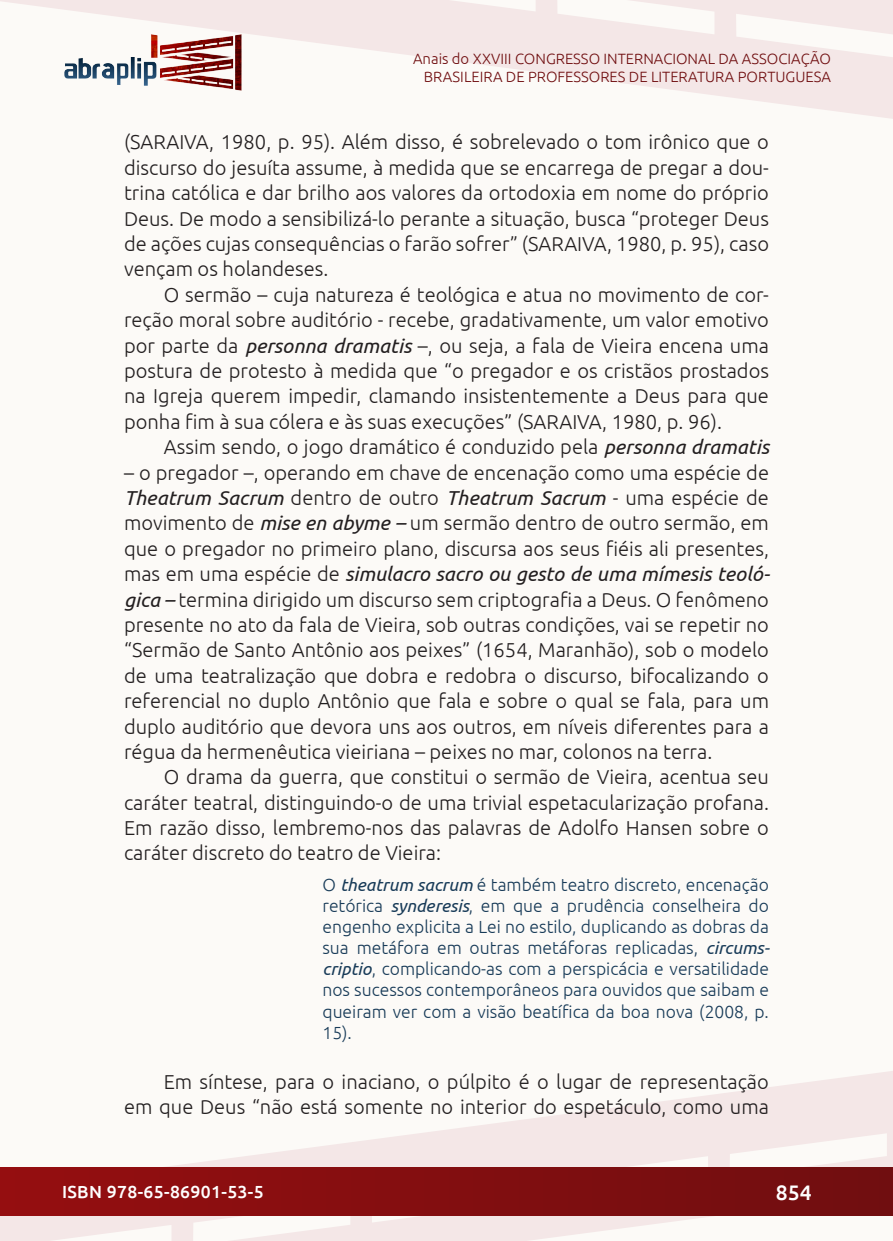
<style>
.page{position:relative;width:893px;height:1241px;background:#fff}
.page>*{position:absolute;margin:0;border:0;box-sizing:border-box;transform-origin:0 0}
.t1{font:500 21px "Ubuntu";color:#fff}
._7_CORPO{font:300 20.12px/25.4px "Ubuntu";color:#231f20;text-align:justify}
._9_CITAÇÃO{font:300 17.5px/21px "Ubuntu";color:#183b58;text-align:justify}
.t2{font:500 17.5px "Ubuntu";letter-spacing:.02em;color:#fff}
.t3{font:300 14.88px/17.8px "Ubuntu";color:#700e10;text-align:right}
.s1{font-weight:400;font-style:italic}
</style>
<div class="page">
<div style="left:0;top:0;width:893px;height:1240px;background:#fcfaf7"></div>
<svg style="left:0;top:1071px;width:893px;height:169px"></svg>
<svg style="left:0;top:0;width:893px;height:119px"></svg>
<div style="left:1px;top:1167px;width:891px;height:47px;background:linear-gradient(to right,#950e10,#700e10)"></div>
<img style="left:62px;top:31px;width:182px;height:62px">
<p class="t3" style="left:413px;top:49px;width:419px">Anais do XXVIII CONGRESSO INTERNACIONAL DA ASSOCIAÇÃO<br>BRASILEIRA DE PROFESSORES DE LITERATURA PORTUGUESA</p>
<p class="_7_CORPO" style="left:124px;top:129px;width:646px">(SARAIVA, 1980, p. 95). Além disso, é sobrelevado o tom irônico que o discurso do jesuíta assume, à medida que se encarrega de pregar a dou&shy;trina católica e dar brilho aos valores da ortodoxia em nome do próprio Deus. De modo a sensibilizá-lo perante a situação, busca “proteger Deus de ações cujas consequências o farão sofrer” (SARAIVA, 1980, p. 95), caso vençam os holandeses.</p>
<p class="_7_CORPO" style="left:124px;top:281px;width:646px;text-indent:40px">O sermão – cuja natureza é teológica e atua no movimento de cor&shy;reção moral sobre auditório - recebe, gradativamente, um valor emotivo por parte da <span class="s1">personna dramatis</span> –, ou seja, a fala de Vieira encena uma postura de protesto à medida que “o pregador e os cristãos prostados na Igreja querem impedir, clamando insistentemente a Deus para que ponha fim à sua cólera e às suas execuções” (SARAIVA, 1980, p. 96).</p>
<p class="_7_CORPO" style="left:164px;top:434px;width:607px">Assim sendo, o jogo dramático é conduzido pela <span class="s1">personna dramatis</span></p>
<p class="_7_CORPO" style="left:124px;top:459px;width:648px">– o pregador –, operando em chave de encenação como uma espécie de <span class="s1">Theatrum Sacrum</span> dentro de outro <span class="s1">Theatrum Sacrum</span> - uma espécie de movimento de <span class="s1">mise en abyme –</span> um sermão dentro de outro sermão, em que o pregador no primeiro plano, discursa aos seus fiéis ali presentes, mas em uma espécie de <span class="s1">simulacro sacro ou gesto de uma mímesis teoló&shy;gica –</span> termina dirigido um discurso sem criptografia a Deus. O fenômeno presente no ato da fala de Vieira, sob outras condições, vai se repetir no “Sermão de Santo Antônio aos peixes” (1654, Maranhão), sob o modelo de uma teatralização que dobra e redobra o discurso, bifocalizando o referencial no duplo Antônio que fala e sobre o qual se fala, para um duplo auditório que devora uns aos outros, em níveis diferentes para a régua da hermenêutica vieiriana – peixes no mar, colonos na terra.</p>
<p class="_7_CORPO" style="left:124px;top:763px;width:646px;text-indent:40px">O drama da guerra, que constitui o sermão de Vieira, acentua seu caráter teatral, distinguindo-o de uma trivial espetacularização profana.<br>Em razão disso, lembremo-nos das palavras de Adolfo Hansen sobre o caráter discreto do teatro de Vieira:</p>
<p class="_9_CITAÇÃO" style="left:322px;top:874px;width:449px">O <span class="s1">theatrum sacrum</span> é também teatro discreto, encenação retórica <span class="s1">synderesis</span>, em que a prudência conselheira do engenho explicita a Lei no estilo, duplicando as dobras da sua metáfora em outras metáforas replicadas, <span class="s1">circums&shy;criptio</span>, complicando-as com a perspicácia e versatilidade nos sucessos contemporâneos para ouvidos que saibam e queiram ver com a visão beatífica da boa nova (2008, p.<br>15).</p>
<p class="_7_CORPO" style="left:124px;top:1068px;width:646px;text-align:right">Em síntese, para o inaciano, o púlpito é o lugar de representação<br>em que Deus “não está somente no interior do espetáculo, como uma</p>
<p class="t2" style="left:62px;top:1180px;width:203px">ISBN 978-65-86901-53-5</p>
<p class="t1" style="left:776px;top:1178px;width:37px">854</p>
</div>
